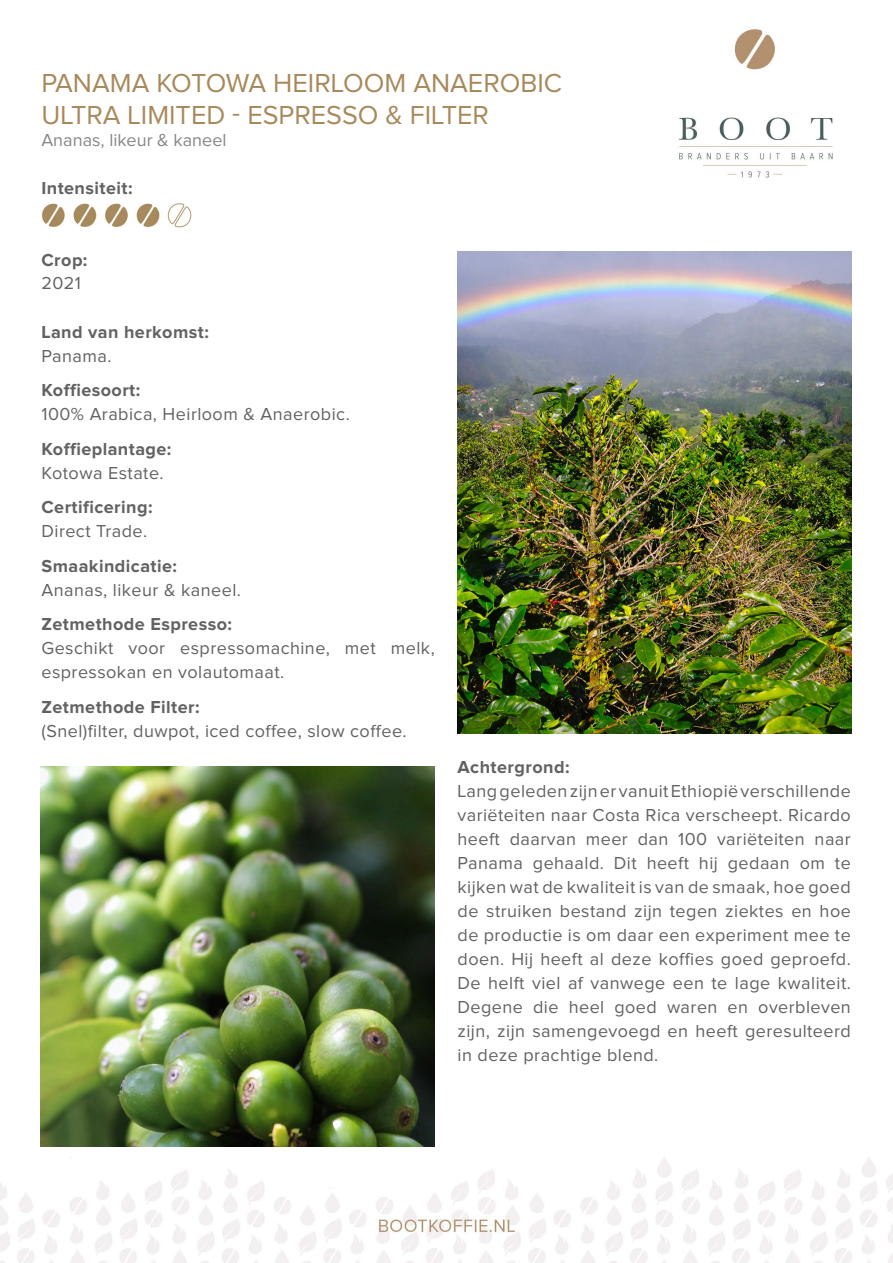
<style>
.page{position:relative;width:893px;height:1263px;background:#fff}
.page>*{position:absolute;margin:0;border:0;box-sizing:border-box;transform-origin:0 0}
.t1{font:27px/32.4px "Proxima Nova";color:#a8895b}
.t2{font:18px/24px "Proxima Nova";letter-spacing:.025em;color:#626262}
.t3{font:700 18px "Proxima Nova";letter-spacing:.025em;color:#626262}
.t4{font:18px "Proxima Nova";color:#878787}
</style>
<div class="page">
<img style="left:0;top:28px;width:893px;height:1235px">
<img style="left:457px;top:251px;width:394px;height:482px">
<img style="left:41px;top:766px;width:394px;height:380px">
<img style="left:41px;top:203px;width:151px;height:25px">
<h1 class="t1" style="left:41px;top:68px;width:522px">PANAMA KOTOWA HEIRLOOM ANAEROBIC<br>ULTRA LIMITED - ESPRESSO &amp; FILTER</h1>
<p class="t4" style="left:41px;top:132px;width:187px">Ananas, likeur &amp; kaneel</p>
<p class="t3" style="left:41px;top:180px;width:93px">Intensiteit:</p>
<p class="t3" style="left:41px;top:251px;width:47px">Crop:</p>
<p class="t2" style="left:41px;top:272px;width:41px">2021</p>
<p class="t3" style="left:41px;top:323px;width:169px">Land van herkomst:</p>
<p class="t2" style="left:41px;top:344px;width:72px">Panama.</p>
<p class="t3" style="left:41px;top:382px;width:100px">Koffiesoort:</p>
<p class="t2" style="left:41px;top:403px;width:310px">100% Arabica, Heirloom &amp; Anaerobic.</p>
<p class="t3" style="left:41px;top:440px;width:131px">Koffieplantage:</p>
<p class="t2" style="left:41px;top:461px;width:124px">Kotowa Estate.</p>
<p class="t3" style="left:41px;top:499px;width:113px">Certificering:</p>
<p class="t2" style="left:41px;top:520px;width:107px">Direct Trade.</p>
<p class="t3" style="left:41px;top:557px;width:137px">Smaakindicatie:</p>
<p class="t2" style="left:41px;top:578px;width:201px">Ananas, likeur &amp; kaneel.</p>
<p class="t3" style="left:41px;top:616px;width:192px">Zetmethode Espresso:</p>
<p class="t2" style="left:41px;top:637px;width:395px">Geschikt voor espressomachine, met melk, espressokan en volautomaat.</p>
<p class="t3" style="left:41px;top:698px;width:159px">Zetmethode Filter:</p>
<p class="t2" style="left:41px;top:719px;width:367px">(Snel)filter, duwpot, iced coffee, slow coffee.</p>
<p class="t3" style="left:457px;top:759px;width:113px">Achtergrond:</p>
<p class="t2" style="left:457px;top:780px;width:395px;text-align:justify">Lang geleden zijn er vanuit Ethiopië verschillende variëteiten naar Costa Rica verscheept. Ricardo heeft daarvan meer dan 100 variëteiten naar Panama gehaald. Dit heeft hij gedaan om te kijken wat de kwaliteit is van de smaak, hoe goed de struiken bestand zijn tegen ziektes en hoe de productie is om daar een experiment mee te doen. Hij heeft al deze koffies goed geproefd.<br>De helft viel af vanwege een te lage kwaliteit.<br>Degene die heel goed waren en overbleven zijn, zijn samengevoegd en heeft geresulteerd in deze prachtige blend.</p>
</div>
